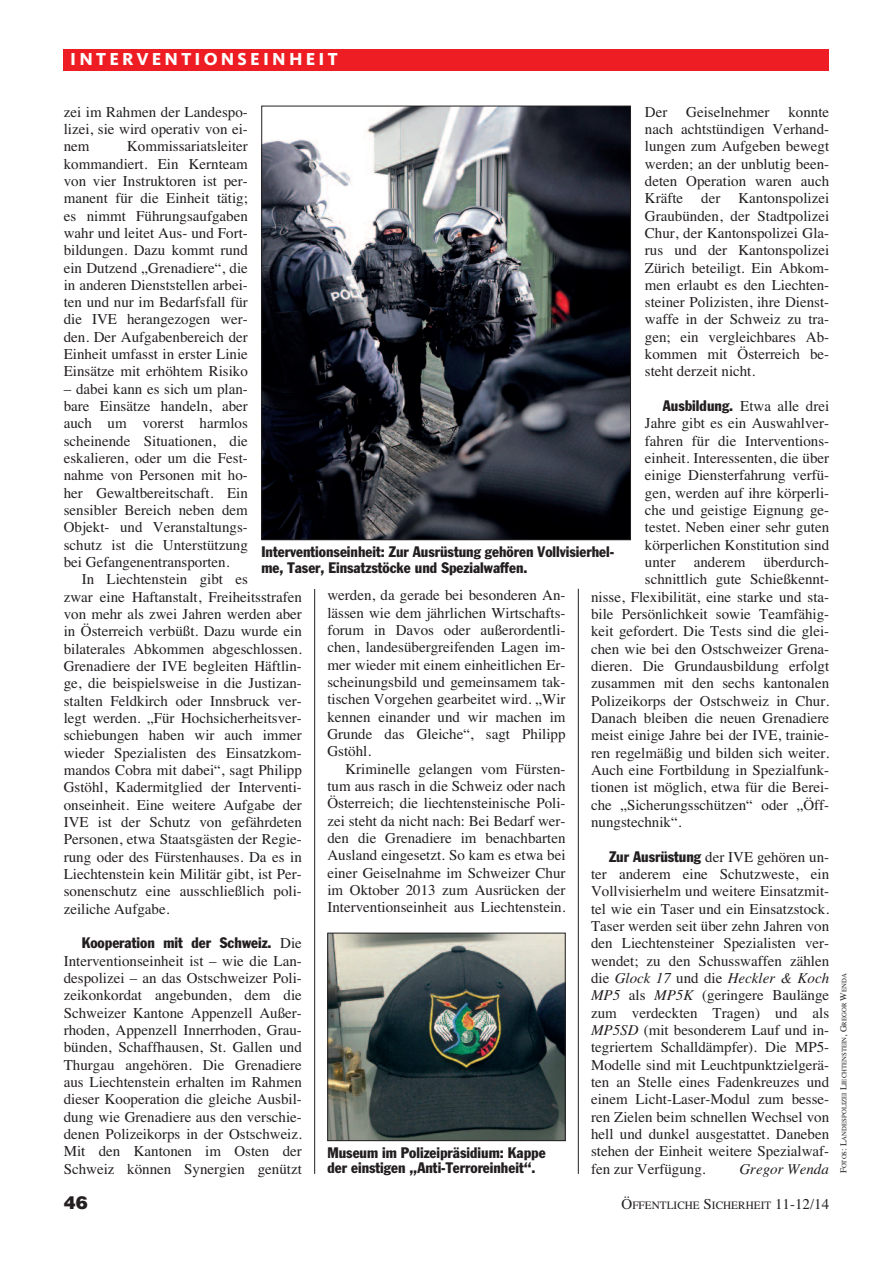
<style>
.page{position:relative;width:893px;height:1263px;background:#fff}
.page>*{position:absolute;margin:0;border:0;box-sizing:border-box;transform-origin:0 0}
.t1{font:800 18px "Kievit";letter-spacing:.175em;color:#fff}
.t2{font:900 18px "Helvetica";color:#231f20}
.t3{font:15px/17.2px "Times";color:#231f20;text-align:justify}
.t4{font:condensed 15px/15.8px "Franklin Gothic";color:#231f20}
.t5{font:italic 15px "Times";color:#231f20}
.t6{font:11.25px "Times";color:#231f20}
.t7{font:6.75px "Times";color:#231f20}
.s1{font-family:"Franklin Gothic";font-stretch:condensed}
.s2{font-style:italic}
.s3{font-family:"Times";font-stretch:normal}
.s4{font-size:15px}
.s5{font-size:9px}
</style>
<div class="page">
<hr style="left:314px;top:589px;width:1px;height:585px;background:#231f20">
<div style="left:64px;top:49px;width:765px;height:21px;background:#ee1d23"></div>
<img style="left:263px;top:108px;width:366px;height:430px">
<img style="left:329px;top:935px;width:235px;height:204px">
<div style="left:327px;top:933px;width:239px;height:208px;border:1px solid #231f20"></div>
<hr style="left:578px;top:589px;width:1px;height:585px;background:#231f20">
<p class="t1" style="left:70px;top:53px;width:269px">INTERVENTIONSEINHEIT</p>
<p class="t3" style="left:645px;top:103px;width:24px">Der</p>
<p class="t3" style="left:686px;top:103px;width:85px">Geiselnehmer</p>
<p class="t3" style="left:64px;top:103px;width:186px">zei im Rahmen der Landespo&shy;lizei, sie wird operativ von ei&shy;nem</p>
<p class="t3" style="left:645px;top:103px;width:186px;text-indent:143px">konnte nach achtstündigen Verhand&shy;lungen zum Aufgeben bewegt werden; an der unblutig been&shy;deten Operation waren auch Kräfte der Kantonspolizei Graubünden, der Stadtpolizei Chur, der Kantonspolizei Gla&shy;rus und der Kantonspolizei Zürich beteiligt. Ein Abkom&shy;men erlaubt es den Liechten&shy;steiner Polizisten, ihre Dienst&shy;waffe in der Schweiz zu tra&shy;gen; ein vergleichbares Ab&shy;kommen mit Österreich be&shy;steht derzeit nicht.</p>
<p class="t3" style="left:663px;top:397px;width:168px"><span class="s1">Ausbildung.</span> Etwa alle drei</p>
<p class="t3" style="left:645px;top:415px;width:186px">Jahre gibt es ein Auswahlver-</p>
<p class="t3" style="left:645px;top:432px;width:186px">fahren für die Interventions-</p>
<p class="t3" style="left:645px;top:449px;width:186px">einheit. Interessenten, die über</p>
<p class="t3" style="left:645px;top:467px;width:186px">einige Diensterfahrung verfü-</p>
<p class="t3" style="left:645px;top:484px;width:186px">gen, werden auf ihre körperli-</p>
<p class="t3" style="left:645px;top:501px;width:186px">che und geistige Eignung ge-</p>
<p class="t3" style="left:645px;top:519px;width:186px">testet. Neben einer sehr guten</p>
<p class="t3" style="left:645px;top:536px;width:186px">körperlichen Konstitution sind</p>
<p class="t3" style="left:645px;top:553px;width:186px">unter anderem überdurch-</p>
<p class="t3" style="left:645px;top:571px;width:186px">schnittlich gute Schießkennt-</p>
<p class="t3" style="left:591px;top:588px;width:240px">nisse, Flexibilität, eine starke und sta-</p>
<p class="t3" style="left:591px;top:605px;width:240px">bile Persönlichkeit sowie Teamfähig-</p>
<p class="t3" style="left:591px;top:623px;width:240px">keit gefordert. Die Tests sind die glei-</p>
<p class="t3" style="left:591px;top:640px;width:240px">chen wie bei den Ostschweizer Grena-</p>
<p class="t3" style="left:591px;top:657px;width:240px">dieren. Die Grundausbildung erfolgt</p>
<p class="t3" style="left:591px;top:674px;width:240px">zusammen mit den sechs kantonalen</p>
<p class="t3" style="left:591px;top:692px;width:240px">Polizeikorps der Ostschweiz in Chur.</p>
<p class="t3" style="left:591px;top:709px;width:240px">Danach bleiben die neuen Grenadiere</p>
<p class="t3" style="left:591px;top:726px;width:240px">meist einige Jahre bei der IVE, trainie-</p>
<p class="t3" style="left:591px;top:744px;width:240px">ren regelmäßig und bilden sich weiter.</p>
<p class="t3" style="left:591px;top:761px;width:240px">Auch eine Fortbildung in Spezialfunk-</p>
<p class="t3" style="left:591px;top:778px;width:240px">tionen ist möglich, etwa für die Berei-</p>
<p class="t3" style="left:591px;top:796px;width:240px">che „Sicherungsschützen“ oder „Öff-</p>
<p class="t3" style="left:591px;top:813px;width:92px">nungstechnik“.</p>
<p class="t3" style="left:591px;top:848px;width:240px;text-indent:18px"><span class="s1">Zur Ausrüstung</span> der IVE gehören un&shy;ter anderem eine Schutzweste, ein Vollvisierhelm und weitere Einsatzmit&shy;tel wie ein Taser und ein Einsatzstock.<br>Taser werden seit über zehn Jahren von den Liechtensteiner Spezialisten ver&shy;wendet; zu den Schusswaffen zählen die <span class="s2">Glock 17</span> und die <span class="s2">Heckler &amp; Koch MP5</span> als <span class="s2">MP5K</span> (geringere Baulänge zum verdeckten Tragen) und als <span class="s2">MP5SD</span> (mit besonderem Lauf und in&shy;tegriertem Schalldämpfer). Die MP5- Modelle sind mit Leuchtpunktzielgerä&shy;ten an Stelle eines Fadenkreuzes und einem Licht-Laser-Modul zum besse&shy;ren Zielen beim schnellen Wechsel von hell und dunkel ausgestattet. Daneben stehen der Einheit weitere Spezialwaf&shy;fen zur Verfügung.</p>
<p class="t3" style="left:64px;top:137px;width:186px;text-indent:63px">Kommissariatsleiter kommandiert. Ein Kernteam von vier Instruktoren ist per&shy;manent für die Einheit tätig; es nimmt Führungsaufgaben wahr und leitet Aus- und Fort&shy;bildungen. Dazu kommt rund ein Dutzend „Grenadiere“, die in anderen Dienststellen arbei&shy;ten und nur im Bedarfsfall für die IVE herangezogen wer&shy;den. Der Aufgabenbereich der Einheit umfasst in erster Linie Einsätze mit erhöhtem Risiko</p>
<p class="t3" style="left:64px;top:380px;width:186px">– dabei kann es sich um plan&shy;bare Einsätze handeln, aber auch um vorerst harmlos scheinende Situationen, die eskalieren, oder um die Fest&shy;nahme von Personen mit ho&shy;her Gewaltbereitschaft. Ein sensibler Bereich neben dem Objekt- und Veranstaltungs&shy;schutz ist die Unterstützung bei Gefangenentransporten.</p>
<p class="t3" style="left:64px;top:571px;width:240px;text-align:left;text-indent:18px">In Liechtenstein gibt es<br>zwar eine Haftanstalt, Freiheitsstrafen von mehr als zwei Jahren werden aber in Österreich verbüßt. Dazu wurde ein bilaterales Abkommen abgeschlossen.<br>Grenadiere der IVE begleiten Häftlin&shy;ge, die beispielsweise in die Justizan&shy;stalten Feldkirch oder Innsbruck ver&shy;legt werden. „Für Hochsicherheitsver&shy;schiebungen haben wir auch immer wieder Spezialisten des Einsatzkom&shy;mandos Cobra mit dabei“, sagt Philipp Gstöhl, Kadermitglied der Interventi&shy;onseinheit. Eine weitere Aufgabe der IVE ist der Schutz von gefährdeten Personen, etwa Staatsgästen der Regie&shy;rung oder des Fürstenhauses. Da es in Liechtenstein kein Militär gibt, ist Per&shy;sonenschutz eine ausschließlich poli&shy;zeiliche Aufgabe.</p>
<p class="t4" style="left:82px;top:936px;width:222px">Kooperation mit der Schweiz. <span class="s3">Die</span></p>
<p class="t3" style="left:64px;top:952px;width:240px">Interventionseinheit ist – wie die Lan&shy;despolizei – an das Ostschweizer Poli&shy;zeikonkordat angebunden, dem die Schweizer Kantone Appenzell Außer&shy;rhoden, Appenzell Innerrhoden, Grau&shy;bünden, Schaffhausen, St. Gallen und Thurgau angehören. Die Grenadiere aus Liechtenstein erhalten im Rahmen dieser Kooperation die gleiche Ausbil&shy;dung wie Grenadiere aus den verschie&shy;denen Polizeikorps in der Ostschweiz.<br>Mit den Kantonen im Osten der Schweiz können Synergien genützt</p>
<p class="t4" style="left:261px;top:545px;width:354px">Interventionseinheit: Zur Ausrüstung gehören Vollvisierhel&shy;me, Taser, Einsatzstöcke und Spezialwaffen.</p>
<p class="t3" style="left:327px;top:586px;width:240px">werden, da gerade bei besonderen An&shy;lässen wie dem jährlichen Wirtschafts&shy;forum in Davos oder außerordentli&shy;chen, landesübergreifenden Lagen im&shy;mer wieder mit einem einheitlichen Er&shy;scheinungsbild und gemeinsamem tak&shy;tischen Vorgehen gearbeitet wird. „Wir kennen einander und wir machen im Grunde das Gleiche“, sagt Philipp Gstöhl.</p>
<p class="t3" style="left:327px;top:760px;width:240px;text-indent:18px">Kriminelle gelangen vom Fürsten&shy;tum aus rasch in die Schweiz oder nach Österreich; die liechtensteinische Poli&shy;zei steht da nicht nach: Bei Bedarf wer&shy;den die Grenadiere im benachbarten Ausland eingesetzt. So kam es etwa bei einer Geiselnahme im Schweizer Chur im Oktober 2013 zum Ausrücken der Interventionseinheit aus Liechtenstein.</p>
<p class="t4" style="left:327px;top:1145px;width:220px">Museum im Polizeipräsidium: Kappe der einstigen „Anti-Terroreinheit“.</p>
<p class="t5" style="left:739px;top:1159px;width:91px">Gregor Wenda</p>
<p class="t2" style="left:64px;top:1192px;width:26px">46</p>
<p class="t6" style="left:621px;top:1198px;width:209px"><span class="s4">Ö</span>FFENTLICHE <span class="s4">S</span>ICHERHEIT <span class="s4">11-12/14</span></p>
<p class="t7" style="left:840px;top:1173px;width:201px;rotate:-90deg"><span class="s5">F</span>OTOS<span class="s5">: L</span>ANDESPOLIZEI <span class="s5">L</span>IECHTENSTEIN<span class="s5">, G</span>REGOR <span class="s5">W</span>ENDA</p>
</div>
